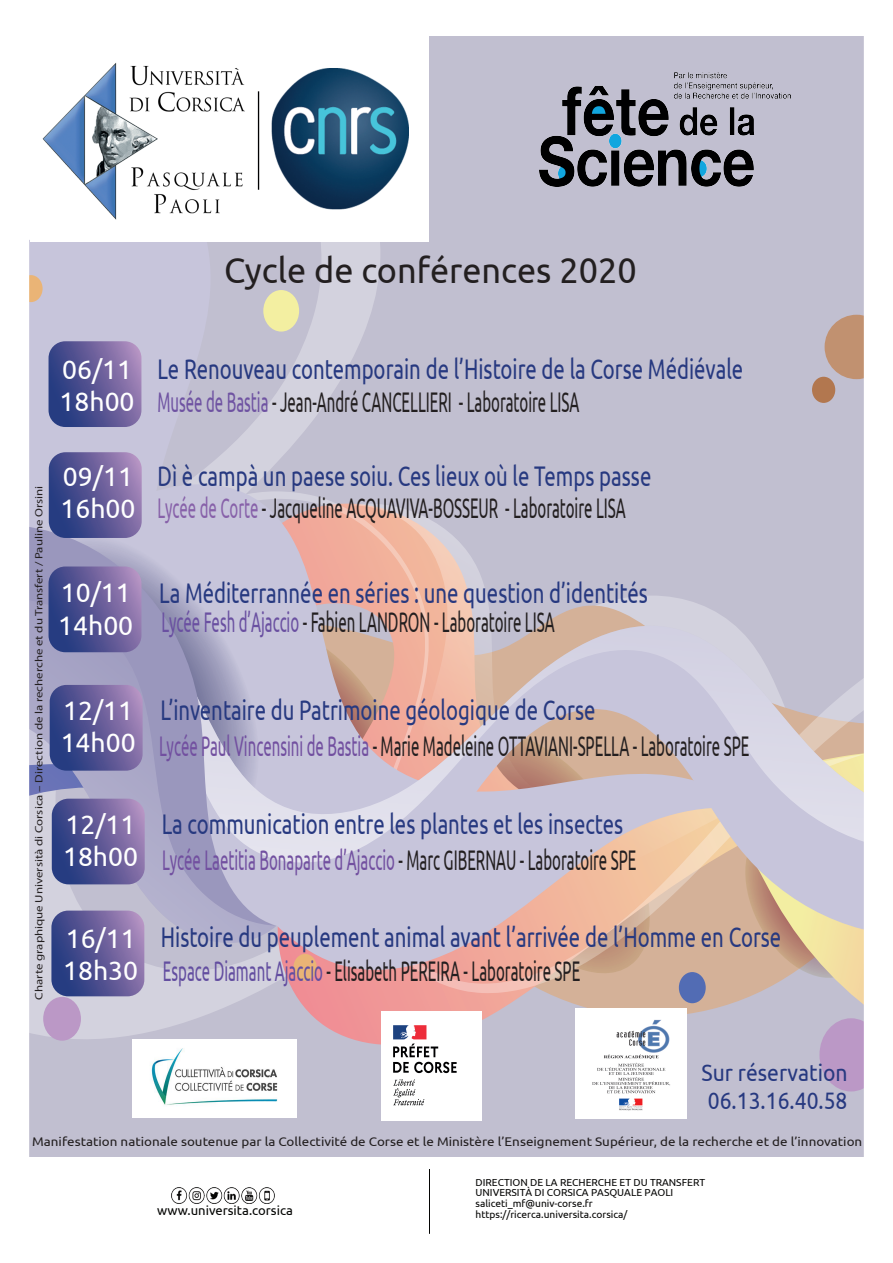
<style>
.page{position:relative;width:893px;height:1263px;background:#fff}
.page>*{position:absolute;margin:0;border:0;box-sizing:border-box;transform-origin:0 0}
.t1{font:36px "Ubuntu";color:#231f20;scale:.95 1}
.t2{font:28.35px/32.5px "Ubuntu";color:#273980;scale:.72 1}
.t3{font:28.35px/32.1px "Ubuntu";color:#231f20;scale:.53 1}
.t4{font:26.7px/32.1px "Ubuntu";color:#fff}
.t5{font:23.85px/28.5px "Ubuntu";color:#273980;scale:.89 1}
.t6{font:13.05px "Ubuntu";color:#040503}
.t7{font:12.6px "Ubuntu";color:#231f20;scale:1.07 1}
.t8{font:10.65px "Myriad Pro";color:#231f20;scale:1.21 1}
.t9{font:10.2px/10.6px "Ubuntu";color:#050504}
.s1{color:#6f53a2}
.s2{color:#231f20}
.s3{color:#273980}
.s4{color:#8761a9}
.s5{color:#6a50a1}
.s6{color:#7250a0}
.s7{color:#634ea0}
</style>
<div class="page">
<img style="left:29px;top:36px;width:835px;height:1198px">
<img style="left:29px;top:40px;width:403px;height:200px">
<p class="t1" style="left:224px;top:249px;width:436px">Cycle de conférences 2020</p>
<p class="t4" style="left:60px;top:353px;width:77px">06/11<br>18h00</p>
<p class="t8" style="left:32px;top:999px;width:426px;rotate:-90deg">Charte graphique Università di Corsica – Direction de la recherche et du Transfert / Pauline Orsini</p>
<p class="t4" style="left:60px;top:459px;width:77px">09/11<br>16h00</p>
<p class="t4" style="left:58px;top:576px;width:77px">10/11<br>14h00</p>
<p class="t4" style="left:61px;top:693px;width:77px">12/11<br>14h00</p>
<p class="t4" style="left:63px;top:807px;width:77px">12/11<br>18h00</p>
<p class="t4" style="left:63px;top:921px;width:77px">16/11<br>18h30</p>
<p class="t2" style="left:157px;top:352px;width:815px">Le Renouveau contemporain de l’Histoire de la Corse Médiévale<br><span class="s1">Musée de Bastia</span> <span class="s2">- Jean-André CANCELLIERI - Laboratoire LISA</span></p>
<p class="t3" style="left:158px;top:458px;width:933px"><span class="s3">Dì è campà un paese soiu. Ces lieux où le Temps passe<br></span><span class="s4">Lycée de Corte</span> - Jacqueline ACQUAVIVA-BOSSEUR - Laboratoire LISA</p>
<p class="t2" style="left:159px;top:577px;width:680px;line-height:29.7px">La Méditerrannée en séries : une question d’identités<br><span class="s5">Lycée Fesh d’Ajaccio</span> <span class="s2">- Fabien LANDRON - Laboratoire LISA</span></p>
<p class="t3" style="left:159px;top:691px;width:1115px;line-height:35.5px"><span class="s3">L’inventaire du Patrimoine géologique de Corse<br></span><span class="s6">Lycée Paul Vincensini de Bastia</span> - Marie Madeleine OTTAVIANI-SPELLA - Laboratoire SPE</p>
<p class="t2" style="left:162px;top:805px;width:661px;line-height:35.7px">La communication entre les plantes et les insectes<br><span class="s6">Lycée Laetitia Bonaparte d’Ajaccio</span> <span class="s2">- Marc GIBERNAU - Laboratoire SPE</span></p>
<p class="t2" style="left:161px;top:918px;width:863px;line-height:34.8px">Histoire du peuplement animal avant l’arrivée de l’Homme en Corse<br><span class="s7">Espace Diamant Ajaccio</span> <span class="s2">- Elisabeth PEREIRA - Laboratoire SPE</span></p>
<p class="t5" style="left:701px;top:1057px;width:166px">Sur réservation<br>06.13.16.40.58</p>
<p class="t7" style="left:32px;top:1133px;width:777px">Manifestation nationale soutenue par la Collectivité de Corse et le Ministère l’Enseignement Supérieur, de la recherche et de l’innovation</p>
<p class="t6" style="left:157px;top:1202px;width:137px">www.universita.corsica</p>
<p class="t9" style="left:475px;top:1176px;width:231px">DIRECTION DE LA RECHERCHE ET DU TRANSFERT UNIVERSITÀ DI CORSICA PASQUALE PAOLI saliceti_mf@univ-corse.fr https://ricerca.universita.corsica/</p>
</div>
